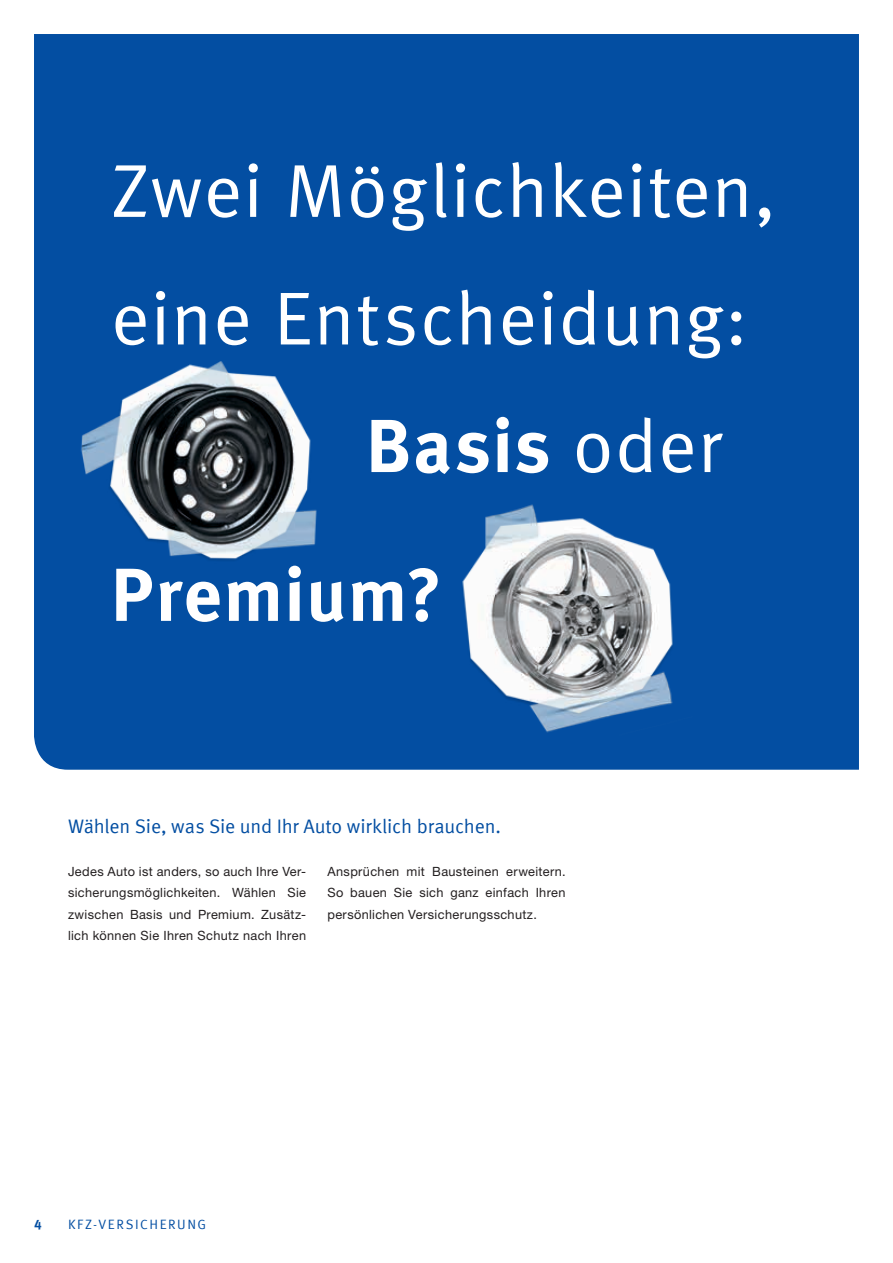
<style>
.page{position:relative;width:893px;height:1263px;background:#fff}
.page>*{position:absolute;margin:0;border:0;box-sizing:border-box;transform-origin:0 0}
.t1{font:75px/127.5px "Meta Offc Pro Norm";letter-spacing:.01em;color:#fff}
.t2{font:700 75px/148.8px "Meta Offc Pro";letter-spacing:.01em;color:#fff}
.t3{font:19.5px "Meta Offc Pro Norm";letter-spacing:-.01em;color:#034ea2}
.t4{font:13.5px "Meta Offc Pro Norm";letter-spacing:.115em;color:#034ea2}
.t5{font:700 13.5px "Meta Offc Pro";color:#034ea2}
.t6{font:12.75px/21.3px "Helvetica Neue LTW1 G";letter-spacing:.025em;color:#231f20;text-align:justify}
.s1{font-family:"Meta Offc Pro Norm";font-weight:400}
</style>
<div class="page">
<div style="left:34px;top:34px;width:825px;height:736px;background:#034ea2"></div>
<img style="left:70px;top:332px;width:275px;height:265px">
<img style="left:445px;top:502px;width:262px;height:238px">
<h1 class="t1" style="left:111px;top:122px;width:667px">Zwei Möglichkeiten, eine Entscheidung:</h1>
<h1 class="t2" style="left:111px;top:367px;width:613px;text-indent:255px">Basis <span class="s1">oder<br></span>Premium?</h1>
<h2 class="t3" style="left:68px;top:812px;width:434px">Wählen Sie, was Sie und Ihr Auto wirklich brauchen.</h2>
<p class="t6" style="left:68px;top:861px;width:240px">Jedes Auto ist anders, so auch Ihre Ver&shy;sicherungsmöglichkeiten. Wählen Sie zwischen Basis und Premium. Zusätz&shy;lich können Sie Ihren Schutz nach Ihren</p>
<p class="t6" style="left:327px;top:861px;width:240px">Ansprüchen mit Bausteinen erweitern.<br>So bauen Sie sich ganz einfach Ihren persönlichen Versicherungsschutz.</p>
<p class="t5" style="left:34px;top:1214px;width:9px">4</p>
<p class="t4" style="left:68px;top:1214px;width:140px">KFZ-VERSICHERUNG</p>
</div>
